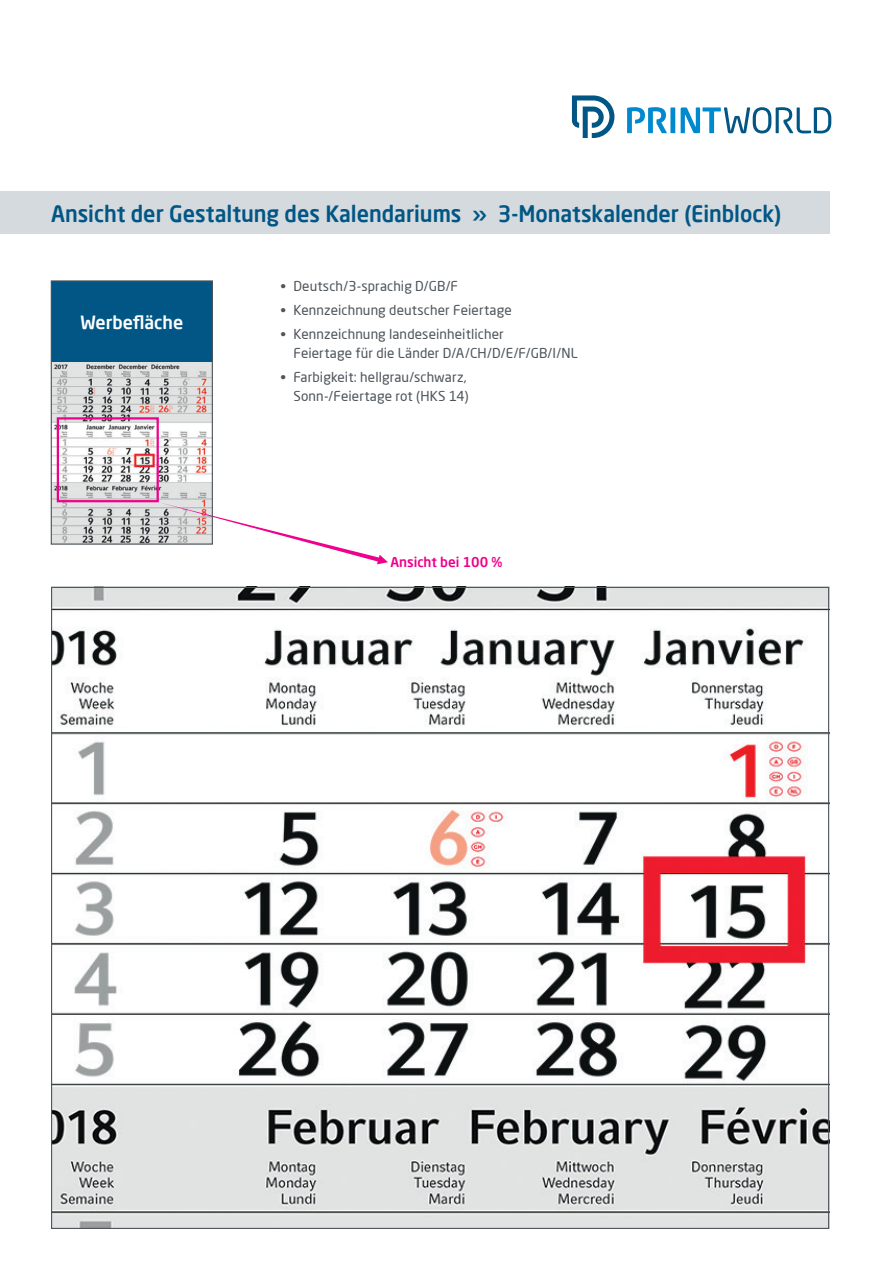
<style>
.page{position:relative;width:893px;height:1263px;background:#fff}
.page>*{position:absolute;margin:0;border:0;box-sizing:border-box;transform-origin:0 0}
.t1{font:500 22.5px "Neo Sans Pro";color:#015685;scale:.96 1}
.t2{font:500 17.85px "Neo Sans Pro";color:#fff}
.t3{font:13.5px/19.5px "Neo Sans Pro";letter-spacing:.01em;color:#4d545a}
.t4{font:500 13.5px "Neo Sans Pro";color:#ed028c}
</style>
<div class="page">
<div style="left:0;top:191px;width:829px;height:43px;background:#d4dade"></div>
<svg style="left:627px;top:107px;width:204px;height:26px"></svg>
<svg style="left:572px;top:96px;width:42px;height:42px"></svg>
<img style="left:53px;top:589px;width:774px;height:638px">
<img style="left:53px;top:361px;width:158px;height:182px">
<div style="left:57px;top:417px;width:102px;height:85px;border:2px solid #ed028c"></div>
<div style="left:51px;top:281px;width:162px;height:80px;background:#015685"></div>
<svg style="left:159px;top:502px;width:229px;height:62px"></svg>
<div style="left:51px;top:280px;width:162px;height:265px;border:1px solid #4d545a"></div>
<h1 class="t1" style="left:51px;top:200px;width:762px">Ansicht der Gestaltung des Kalendariums » 3-Monatskalender (Einblock)</h1>
<h2 class="t2" style="left:81px;top:311px;width:104px">Werbefläche</h2>
<p class="t3" style="left:281px;top:276px;width:179px">• Deutsch/3-sprachig D/GB/F</p>
<p class="t3" style="left:281px;top:300px;width:233px">• Kennzeichnung deutscher Feiertage</p>
<p class="t3" style="left:293px;top:324px;width:286px;text-indent:-13px">• Kennzeichnung landeseinheitlicher<br>Feiertage für die Länder D/A/CH/D/E/F/GB/I/NL</p>
<p class="t3" style="left:281px;top:367px;width:190px;text-align:right">• Farbigkeit: hellgrau/schwarz,<br>Sonn-/Feiertage rot (HKS 14)</p>
<p class="t4" style="left:390px;top:554px;width:114px">Ansicht bei 100 %</p>
</div>
